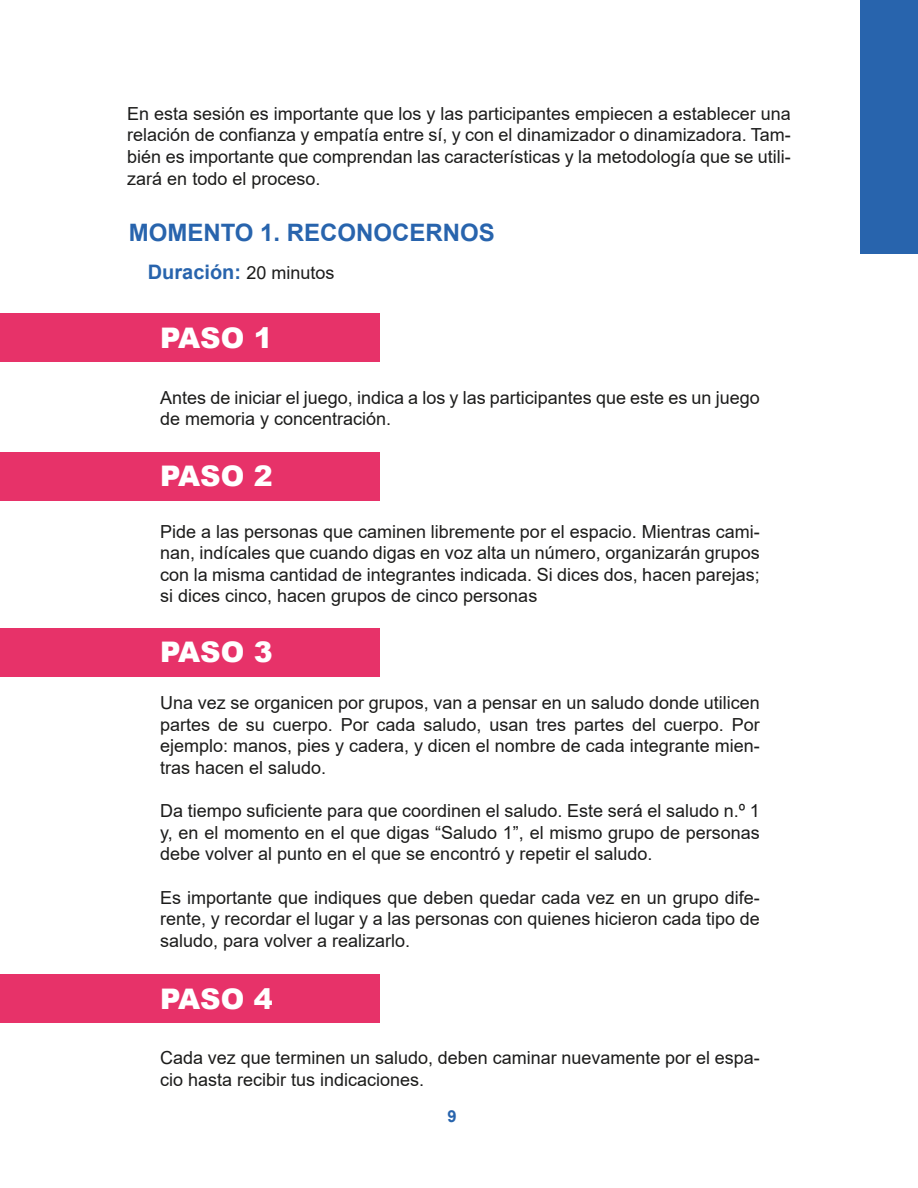
<style>
.page{position:relative;width:918px;height:1188px;background:#fff}
.page>*{position:absolute;margin:0;border:0;box-sizing:border-box;transform-origin:0 0}
.t1{font:900 28.35px "Arial";color:#fff}
.t2{font:700 24px "Arial";color:#2864ad}
.t3{font:700 19.95px "Arial";color:#2864ad}
.t4{font:18px/21.6px "Arial";color:#1c1c1b;text-align:justify}
.t5{font:700 16.5px "Arial";color:#2864ad}
.s1{font-weight:400;font-size:18px;color:#1c1c1b}
</style>
<div class="page">
<div style="left:860px;top:0;width:58px;height:253px;background:#2864ad"></div>
<div style="left:0;top:314px;width:380px;height:48px;background:#e73269"></div>
<div style="left:0;top:974px;width:380px;height:49px;background:#e73269"></div>
<div style="left:0;top:452px;width:380px;height:49px;background:#e73269"></div>
<div style="left:0;top:628px;width:380px;height:48px;background:#e73269"></div>
<p class="t4" style="left:127px;top:102px;width:665px">En esta sesión es importante que los y las participantes empiecen a establecer una relación de confianza y empatía entre sí, y con el dinamizador o dinamizadora. Tam&shy;bién es importante que comprendan las características y la metodología que se utili&shy;zará en todo el proceso.</p>
<h2 class="t2" style="left:129px;top:216px;width:368px">MOMENTO 1. RECONOCERNOS</h2>
<p class="t3" style="left:148px;top:258px;width:188px">Duración: <span class="s1">20 minutos</span></p>
<h1 class="t1" style="left:160px;top:317px;width:114px">PASO 1</h1>
<p class="t4" style="left:160px;top:386px;width:601px">Antes de iniciar el juego, indica a los y las participantes que este es un juego de memoria y concentración.</p>
<h1 class="t1" style="left:160px;top:456px;width:114px">PASO 2</h1>
<p class="t4" style="left:160px;top:520px;width:601px">Pide a las personas que caminen libremente por el espacio. Mientras cami&shy;nan, indícales que cuando digas en voz alta un número, organizarán grupos con la misma cantidad de integrantes indicada. Si dices dos, hacen parejas; si dices cinco, hacen grupos de cinco personas</p>
<h1 class="t1" style="left:160px;top:631px;width:114px">PASO 3</h1>
<p class="t4" style="left:160px;top:692px;width:601px">Una vez se organicen por grupos, van a pensar en un saludo donde utilicen partes de su cuerpo. Por cada saludo, usan tres partes del cuerpo. Por ejemplo: manos, pies y cadera, y dicen el nombre de cada integrante mien&shy;tras hacen el saludo.</p>
<p class="t4" style="left:160px;top:800px;width:601px">Da tiempo suficiente para que coordinen el saludo. Este será el saludo n.º 1 y, en el momento en el que digas “Saludo 1”, el mismo grupo de personas debe volver al punto en el que se encontró y repetir el saludo.</p>
<p class="t4" style="left:160px;top:886px;width:601px">Es importante que indiques que deben quedar cada vez en un grupo dife&shy;rente, y recordar el lugar y a las personas con quienes hicieron cada tipo de saludo, para volver a realizarlo.</p>
<h1 class="t1" style="left:160px;top:978px;width:114px">PASO 4</h1>
<p class="t4" style="left:160px;top:1047px;width:601px">Cada vez que terminen un saludo, deben caminar nuevamente por el espa&shy;cio hasta recibir tus indicaciones.</p>
<p class="t5" style="left:448px;top:1105px;width:11px">9</p>
</div>
